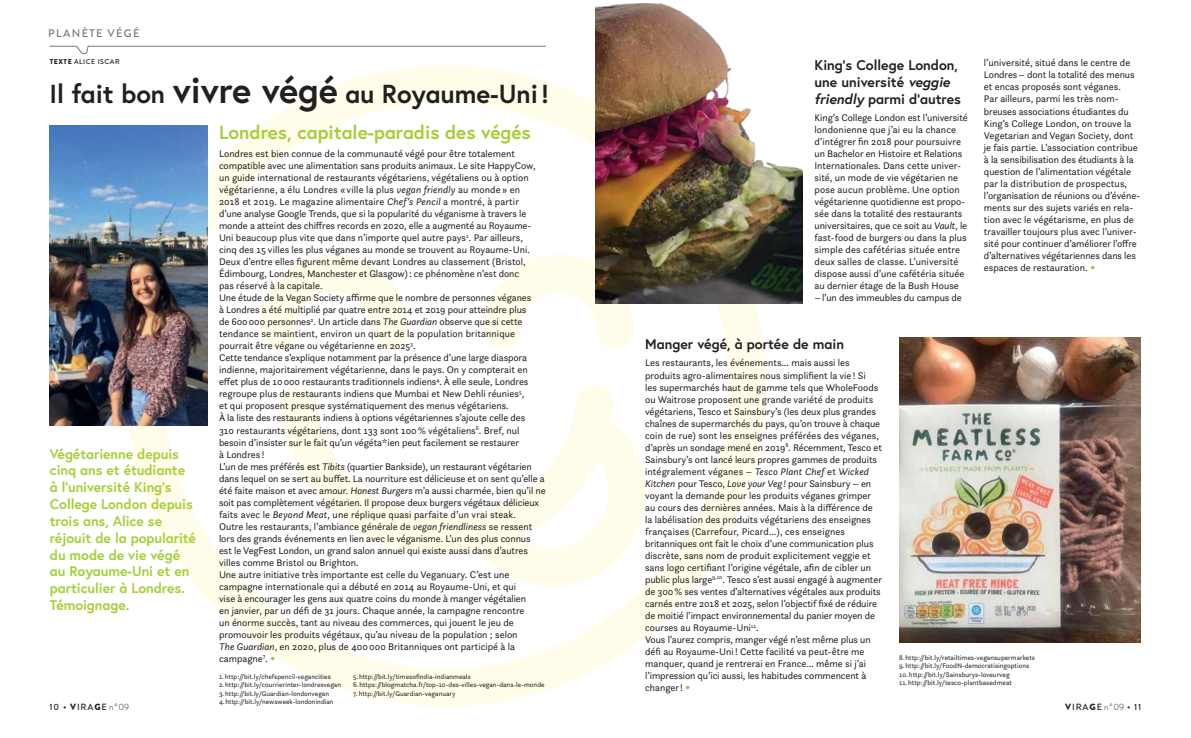
<style>
.page{position:relative;width:1191px;height:738px;background:#fff}
.page>*{position:absolute;margin:0;border:0;box-sizing:border-box;transform-origin:0 0}
.t1{font:700 26px "Europa";letter-spacing:-.005em;color:#221f20}
.t2{font:700 19px "Europa";color:#a6ce38}
.t3{font:700 14px/16.8px "Europa";letter-spacing:-.005em;color:#a6ce38}
.t4{font:700 14px/16.8px "Europa";color:#221f20}
.t5{font:500 11px "Brandon Grotesque";letter-spacing:.12em;color:#77787b}
.t6{font:10px/12px "Questa Sans";color:#221f20}
.t7{font:500 9px "Brandon Grotesque";letter-spacing:.1em;color:#221f20}
.t8{font:7px "Questa Sans";color:#221f20}
.t9{font:500 7px "Brandon Grotesque";letter-spacing:.07em;color:#221f20}
.s1{font-size:36px}
.s2{font-weight:900}
.s3{font-family:"Arial Unicode MS";font-size:9px;color:#8dc63e}
.s4{font-style:italic}
.s5{font-weight:300}
</style>
<div class="page">
<svg style="left:126px;top:66px;width:640px;height:640px"></svg>
<svg style="left:49px;top:45px;width:497px;height:10px"></svg>
<img style="left:595px;top:3px;width:207px;height:300px">
<img style="left:899px;top:337px;width:241px;height:305px">
<img style="left:50px;top:125px;width:157px;height:300px">
<p class="t5" style="left:48px;top:26px;width:93px">PLANÈTE VÉGÉ</p>
<h1 class="t1" style="left:50px;top:76px;width:501px">Il fait bon <span class="s1">vivre végé</span> au Royaume-Uni!</h1>
<p class="t9" style="left:50px;top:56px;width:71px"><span class="s2">TEXTE</span> ALICE ISCAR</p>
<p class="t6" style="left:984px;top:57px;width:158px">l’université, situé dans le centre de Londres– dont la totalité des menus et encas proposés sont véganes.<br>Par ailleurs, parmi les très nom&shy;breuses associations étudiantes du King’s College London, on trouve la Vegetarian and Vegan Society, dont je fais partie. L’association contribue à la sensibilisation des étudiants à la question de l’alimentation végétale par la distribution de prospectus, l’organisation de réunions ou d’événe&shy;ments sur des sujets variés en rela&shy;tion avec le végétarisme, en plus de travailler toujours plus avec l’univer&shy;sité pour continuer d’améliorer l’offre d’alternatives végétariennes dans les espaces de restauration. <span class="s3">◆</span></p>
<h3 class="t4" style="left:814px;top:56px;width:148px">King’s College London, une université <span class="s4">veggie friendly</span> parmi d’autres</h3>
<p class="t6" style="left:814px;top:111px;width:155px">King’s College London est l’université londonienne que j’ai eu la chance d’intégrer fin 2018 pour poursuivre un Bachelor en Histoire et Relations Internationales. Dans cette univer&shy;sité, un mode de vie végétarien ne pose aucun problème. Une option végétarienne quotidienne est propo&shy;sée dans la totalité des restaurants universitaires, que ce soit au <span class="s4">Vault</span>, le fast-food de burgers ou dans la plus simple des cafétérias située entre deux salles de classe. L’université dispose aussi d’une cafétéria située au dernier étage de la Bush House –l’un des immeubles du campus de</p>
<h2 class="t2" style="left:219px;top:120px;width:313px">Londres, capitale-paradis des végés</h2>
<p class="t6" style="left:219px;top:147px;width:328px">Londres est bien connue de la communauté végé pour être totalement compatible avec une alimentation sans produits animaux. Le site HappyCow, un guide international de restaurants végétariens, végétaliens ou à option végétarienne, a élu Londres «ville la plus <span class="s4">vegan friendly</span> au monde » en<br>2018 et 2019. Le magazine alimentaire <span class="s4">Chef’s Pencil</span> a montré, à partir<br>d’une analyse Google Trends, que si la popularité du véganisme à travers le monde a atteint des chiffres records en 2020, elle a augmenté au Royaume-Uni beaucoup plus vite que dans n’importe quel autre pays<sup>1</sup>. Par ailleurs,<br>cinq des 15 villes les plus véganes au monde se trouvent au Royaume-Uni.<br>Deux d’entre elles figurent même devant Londres au classement (Bristol, Édimbourg, Londres, Manchester et Glasgow): ce phénomène n’est donc<br>pas réservé à la capitale.<br>Une étude de la Vegan Society affirme que le nombre de personnes véganes<br>à Londres a été multiplié par quatre entre 2014 et 2019 pour atteindre plus<br>de 600000 personnes<sup>2</sup>. Un article dans <span class="s4">The Guardian</span> observe que si cette tendance se maintient, environ un quart de la population britannique pourrait être végane ou végétarienne en 2025<sup>3</sup>.<br>Cette tendance s’explique notamment par la présence d’une large diaspora indienne, majoritairement végétarienne, dans le pays. On y compterait en effet plus de 10000 restaurants traditionnels indiens<sup>4</sup>. À elle seule, Londres regroupe plus de restaurants indiens que Mumbai et New Dehli réunies<sup>5</sup>,<br>et qui proposent presque systématiquement des menus végétariens.<br>À la liste des restaurants indiens à options végétariennes s’ajoute celle des<br>310 restaurants végétariens, dont 133 sont 100% végétaliens<sup>6</sup>. Bref, nul besoin d’insister sur le fait qu’un végéta*ien peut facilement se restaurer<br>à Londres !<br>L’un de mes préférés est <span class="s4">Tibits</span> (quartier Bankside), un restaurant végétarien dans lequel on se sert au buffet. La nourriture est délicieuse et on sent qu’elle a été faite maison et avec amour. <span class="s4">Honest Burgers</span> m’a aussi charmée, bien qu’il ne soit pas complètement végétarien. Il propose deux burgers végétaux délicieux faits avec le <span class="s4">Beyond Meat</span>, une réplique quasi parfaite d’un vrai steak.<br>Outre les restaurants, l’ambiance générale de <span class="s4">vegan friendliness</span> se ressent lors des grands événements en lien avec le véganisme. L’un des plus connus est le VegFest London, un grand salon annuel qui existe aussi dans d’autres villes comme Bristol ou Brighton.<br>Une autre initiative très importante est celle du Veganuary. C’est une campagne internationale qui a débuté en 2014 au Royaume-Uni, et qui<br>vise à encourager les gens aux quatre coins du monde à manger végétalien<br>en janvier, par un défi de 31 jours. Chaque année, la campagne rencontre<br>un énorme succès, tant au niveau des commerces, qui jouent le jeu de promouvoir les produits végétaux, qu’au niveau de la population ; selon<br><span class="s4">The Guardian</span>, en 2020, plus de 400000 Britanniques ont participé à la campagne<sup>7</sup>. <span class="s3">◆</span></p>
<p class="t8" style="left:219px;top:671px;width:113px">1. http://bit.ly/chefspencil-vegancities</p>
<p class="t8" style="left:219px;top:680px;width:124px">2. http://bit.ly/courrierinter-londresvegan</p>
<p class="t8" style="left:219px;top:688px;width:112px">3. http://bit.ly/Guardian-londonvegan</p>
<p class="t8" style="left:219px;top:696px;width:116px">4. http://bit.ly/newsweek-londonindian</p>
<h3 class="t4" style="left:645px;top:335px;width:200px">Manger végé, à portée de main</h3>
<p class="t6" style="left:645px;top:356px;width:238px">Les restaurants, les événements… mais aussi les produits agro-alimentaires nous simplifient la vie ! Si<br>les supermarchés haut de gamme tels que WholeFoods ou Waitrose proposent une grande variété de produits végétariens, Tesco et Sainsbury’s (les deux plus grandes chaînes de supermarchés du pays, qu’on trouve à chaque coin de rue) sont les enseignes préférées des véganes, d’après un sondage mené en 2019<sup>8</sup>. Récemment, Tesco et Sainsbury’s ont lancé leurs propres gammes de produits intégralement véganes – <span class="s4">Tesco Plant Chef</span> et <span class="s4">Wicked Kitchen</span> pour Tesco, <span class="s4">Love your Veg!</span> pour Sainsbury – en voyant la demande pour les produits véganes grimper au cours des dernières années. Mais à la différence de la labélisation des produits végétariens des enseignes françaises (Carrefour, Picard…), ces enseignes britanniques ont fait le choix d’une communication plus discrète, sans nom de produit explicitement veggie et sans logo certifiant l’origine végétale, afin de cibler un public plus large<sup>9,10</sup>. Tesco s’est aussi engagé à augmenter de 300% ses ventes d’alternatives végétales aux produits carnés entre 2018 et 2025, selon l’objectif fixé de réduire de moitié l’impact environnemental du panier moyen de courses au Royaume-Uni<sup>11</sup>.<br>Vous l’aurez compris, manger végé n’est même plus un défi au Royaume-Uni! Cette facilité va peut-être me manquer, quand je rentrerai en France… même si j’ai l’impression qu’ici aussi, les habitudes commencent à changer! <span class="s3">◆</span></p>
<h3 class="t3" style="left:50px;top:444px;width:148px">Végétarienne depuis cinq ans et étudiante à l’université King’s<br>College London depuis trois ans, Alice se réjouit de la popularité du mode de vie végé au Royaume-Uni et en particulier à Londres.<br>Témoignage.</h3>
<p class="t8" style="left:899px;top:652px;width:137px">8. http://bit.ly/retailtimes-vegansupermarkets</p>
<p class="t8" style="left:899px;top:661px;width:132px">9. http://bit.ly/FoodN-democratisingoptions</p>
<p class="t8" style="left:899px;top:669px;width:112px">10. http://bit.ly/Sainsburys-loveurveg</p>
<p class="t8" style="left:899px;top:678px;width:114px">11. http://bit.ly/tesco-plantbasedmeat</p>
<p class="t8" style="left:353px;top:671px;width:119px">5. http://bit.ly/timesofindia-indianmeals</p>
<p class="t8" style="left:353px;top:680px;width:193px">6. https://blogmatcha.fr/top-10-des-villes-vegan-dans-le-monde</p>
<p class="t8" style="left:353px;top:688px;width:104px">7. http://bit.ly/Guardian-veganuary</p>
<p class="t7" style="left:50px;top:699px;width:81px">10 • <span class="s2">V</span>IRA<span class="s2">G</span>E <span class="s5">n°09</span></p>
<p class="t7" style="left:1065px;top:699px;width:78px"><span class="s2">V</span>IRA<span class="s2">G</span>E <span class="s5">n°09</span> • 11</p>
</div>
